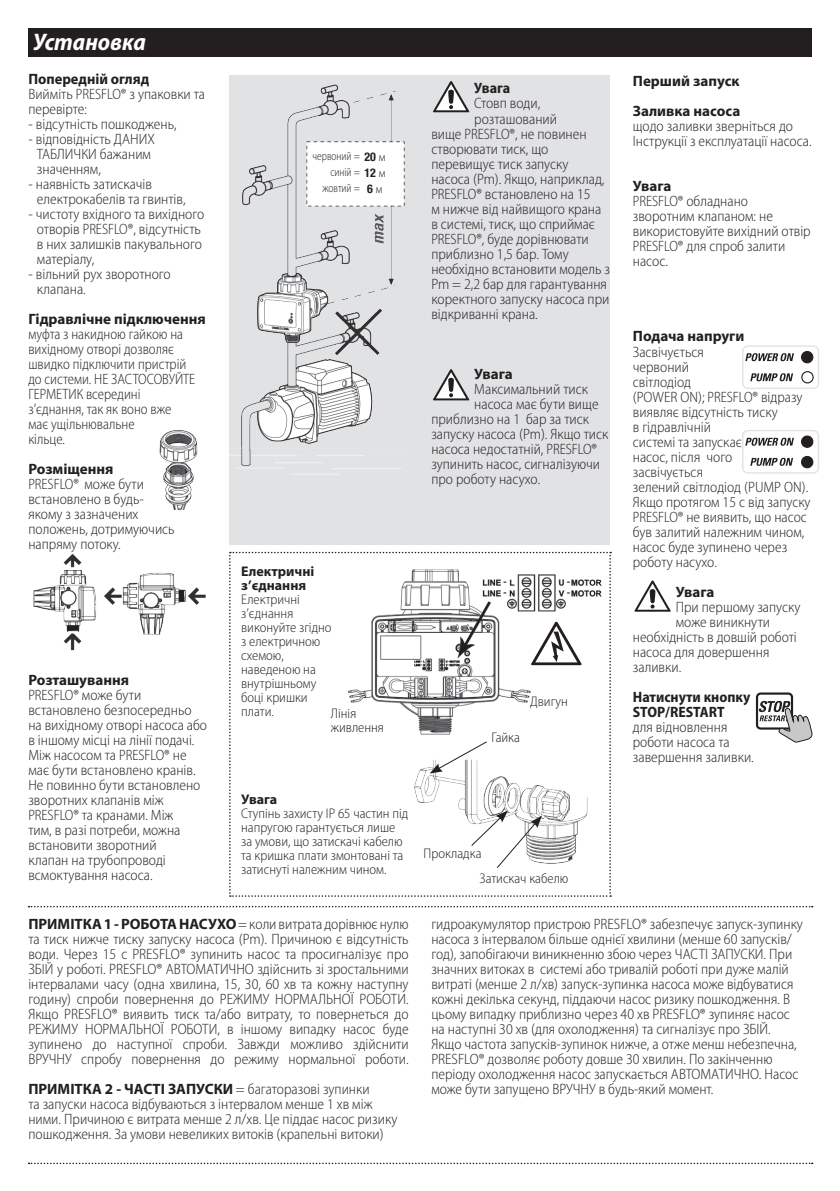
<style>
.page{position:relative;width:840px;height:1191px;background:#fff}
.page>*{position:absolute;margin:0;border:0;box-sizing:border-box;transform-origin:0 0}
.t1{font:italic 700 semi-condensed 24px "Myriad Pro";color:#fff}
.t2{font:300 semi-condensed 15px/15px "Myriad Pro";color:#231f20}
.t3{font:300 semi-condensed 15px/15px "Myriad Pro";color:#231f20;scale:.95 1}
.t4{font:700 15px "Myriad Pro";color:#231f20}
.t5{font:700 semi-condensed 15px/15px "Myriad Pro";color:#231f20}
.t6{font:700 15px "Myriad Pro";color:#231f20;scale:.96 1}
.t7{font:300 semi-condensed 14px/14px "Myriad Pro";color:#231f20}
.t8{font:700 14px/14px "Myriad Pro";color:#231f20}
.t9{font:300 semi-condensed 12px "Myriad Pro";color:#231f20;scale:.87 1}
.t10{font:700 condensed 12px "Helvetica Neue LT Std";color:#231f20}
.s1{font-family:"Helvetica Neue LT Std";font-weight:700;font-stretch:condensed}
.s2{font-family:"Myriad Pro";font-weight:300;font-stretch:semi-condensed}
.s3{font-weight:700;font-stretch:normal}
</style>
<div class="page">
<div style="left:230px;top:75px;width:379px;height:469px;background:#e1e2e4"></div>
<svg style="left:28px;top:1162px;width:784px;height:2px"></svg>
<svg style="left:28px;top:906px;width:784px;height:1px"></svg>
<img style="left:33px;top:554px;width:63px;height:97px">
<img style="left:104px;top:572px;width:102px;height:63px">
<img style="left:230px;top:84px;width:175px;height:391px">
<svg style="left:229px;top:552px;width:381px;height:344px"></svg>
<svg style="left:634px;top:580px;width:36px;height:31px"></svg>
<div style="left:28px;top:28px;width:783px;height:29px;background:#231f20"></div>
<svg style="left:433px;top:81px;width:36px;height:31px"></svg>
<svg style="left:433px;top:369px;width:36px;height:31px"></svg>
<img style="left:159px;top:430px;width:39px;height:79px">
<div style="left:755px;top:692px;width:37px;height:37px;border:2px solid #231f20;border-radius:4px"></div>
<svg style="left:758px;top:701px;width:54px;height:42px"></svg>
<div style="left:741px;top:345px;width:77px;height:44px;border:1px solid #e1e2e4;border-radius:5px"></div>
<svg style="left:745px;top:353px;width:48px;height:8px"></svg>
<svg style="left:750px;top:373px;width:42px;height:8px"></svg>
<div style="left:801px;top:351px;width:11px;height:12px;background:#231f20;border-radius:50%"></div>
<div style="left:800px;top:351px;width:12px;height:12px;border:1px solid #231f20;border-radius:50%"></div>
<svg style="left:801px;top:372px;width:11px;height:11px"></svg>
<div style="left:800px;top:371px;width:13px;height:12px;border:1px solid #231f20;border-radius:50%"></div>
<div style="left:741px;top:430px;width:77px;height:43px;border:1px solid #e1e2e4;border-radius:5px"></div>
<svg style="left:745px;top:438px;width:48px;height:8px"></svg>
<svg style="left:750px;top:458px;width:42px;height:8px"></svg>
<div style="left:801px;top:436px;width:11px;height:11px;background:#231f20;border-radius:50%"></div>
<div style="left:800px;top:435px;width:12px;height:13px;border:1px solid #231f20;border-radius:50%"></div>
<div style="left:801px;top:456px;width:11px;height:12px;background:#231f20;border-radius:50%"></div>
<div style="left:800px;top:456px;width:12px;height:12px;border:1px solid #231f20;border-radius:50%"></div>
<p class="t1" style="left:33px;top:29px;width:115px">Установка</p>
<p class="t6" style="left:28px;top:69px;width:127px">Попередній огляд</p>
<p class="t2" style="left:28px;top:87px;width:178px">Вийміть PRESFLO® з упаковки та перевірте:</p>
<p class="t2" style="left:28px;top:117px;width:150px">- відсутність пошкоджень,</p>
<p class="t2" style="left:37px;top:132px;width:119px;text-indent:-9px">- відповідність ДАНИХ<br>ТАБЛИЧКИ бажаним значенням,</p>
<p class="t2" style="left:37px;top:177px;width:150px;text-indent:-9px">- наявність затискачів електрокабелів та гвинтів,</p>
<p class="t2" style="left:37px;top:207px;width:169px;text-indent:-9px">- чистоту вхідного та вихідного отворів PRESFLO®, відсутність в них залишків пакувального матеріалу,</p>
<p class="t2" style="left:37px;top:267px;width:135px;text-indent:-9px">- вільний рух зворотного клапана.</p>
<p class="t4" style="left:28px;top:309px;width:179px">Гідравлічне підключення</p>
<p class="t3" style="left:28px;top:327px;width:177px">муфта з накидною гайкою на вихідному отворі дозволяє швидко підключити пристрій до системи. НЕ ЗАСТОСОВУЙТЕ<br>ГЕРМЕТИК всередині з’єднання, так як воно вже<br>має ущільнювальне<br>кільце.</p>
<p class="t4" style="left:28px;top:459px;width:87px">Розміщення</p>
<p class="t3" style="left:28px;top:477px;width:155px">PRESFLO® може бути встановлено в будь&shy;якому з зазначених положень, дотримуючись напряму потоку.</p>
<p class="t4" style="left:28px;top:669px;width:102px">Розташування</p>
<p class="t3" style="left:28px;top:687px;width:189px">PRESFLO® може бути встановлено безпосередньо на вихідному отворі насоса або в іншому місці на лінії подачі.<br>Між насосом та PRESFLO® не має бути встановлено кранів.<br>Не повинно бути встановлено зворотних клапанів між<br>PRESFLO® та кранами. Між<br>тим, в разі потреби, можна встановити зворотний<br>клапан на трубопроводі всмоктування насоса.</p>
<p class="t9" style="left:312px;top:149px;width:85px">червоний = <span class="s1">20</span> м</p>
<p class="t9" style="left:330px;top:165px;width:65px">синій = <span class="s1">12</span> м</p>
<p class="t9" style="left:322px;top:181px;width:45px">жовтий =</p>
<p class="t10" style="left:367px;top:182px;width:17px">6<span class="s2">м</span></p>
<p class="t8" style="left:241px;top:564px;width:74px">Електричні з’єднання</p>
<p class="t7" style="left:241px;top:592px;width:92px">Електричні з’єднання виконуйте згідно з електричною схемою, наведеною на внутрішньому боці кришки плати.</p>
<p class="t7" style="left:331px;top:706px;width:54px">Лінія живлення</p>
<p class="t8" style="left:241px;top:792px;width:37px">Увага</p>
<p class="t7" style="left:241px;top:806px;width:168px">Ступінь захисту IP 65 частин під напругою гарантується лише за умови, що затискачі кабелю та кришка плати змонтовані та затиснуті належним чином.</p>
<p class="t2" style="left:28px;top:916px;width:381px;text-align:justify"><span class="s3">ПРИМІТКА 1 - РОБОТА НАСУХО</span>= коли витрата дорівнює нулю та тиск нижче тиску запуску насоса (Pm). Причиною є відсутність води. Через 15 с PRESFLO® зупинить насос та просигналізує про ЗБІЙ у роботі. PRESFLO® АВТОМАТИЧНО здійснить зі зростальними інтервалами часу (одна хвилина, 15, 30, 60 хв та кожну наступну годину) спроби повернення до РЕЖИМУ НОРМАЛЬНОЇ РОБОТИ.<br>Якщо PRESFLO® виявить тиск та/або витрату, то повернеться до РЕЖИМУ НОРМАЛЬНОЇ РОБОТИ, в іншому випадку насос буде зупинено до наступної спроби. Завжди можливо здійснити ВРУЧНУ спробу повернення до режиму нормальної роботи.</p>
<p class="t2" style="left:28px;top:1081px;width:370px"><span class="s3">ПРИМІТКА 2 - ЧАСТІ ЗАПУСКИ</span> = багаторазові зупинки<br>та запуски насоса відбуваються з інтервалом менше 1 хв між ними. Причиною є витрата менше 2 л/хв. Це піддає насос ризику пошкодження. За умови невеликих витоків (крапельні витоки)</p>
<p class="t5" style="left:474px;top:80px;width:37px">Увага</p>
<p class="t2" style="left:474px;top:96px;width:68px">Стовп води,</p>
<p class="t2" style="left:474px;top:111px;width:84px">розташований</p>
<p class="t2" style="left:431px;top:126px;width:157px">вище PRESFLO®, не повинен</p>
<p class="t2" style="left:431px;top:141px;width:118px">створювати тиск, що</p>
<p class="t2" style="left:431px;top:156px;width:139px">перевищує тиск запуску</p>
<p class="t2" style="left:431px;top:171px;width:175px">насоса (Pm). Якщо, наприклад,</p>
<p class="t3" style="left:431px;top:186px;width:169px">PRESFLO® встановлено на 15</p>
<p class="t2" style="left:431px;top:201px;width:171px">м нижче від найвищого крана</p>
<p class="t2" style="left:431px;top:216px;width:165px">в системі, тиск, що сприймає</p>
<p class="t3" style="left:431px;top:231px;width:167px">PRESFLO®, буде дорівнювати</p>
<p class="t2" style="left:431px;top:246px;width:139px">приблизно 1,5 бар. Тому</p>
<p class="t2" style="left:431px;top:261px;width:180px">необхідно встановити модель з</p>
<p class="t2" style="left:431px;top:276px;width:177px">Pm = 2,2 бар для гарантування</p>
<p class="t2" style="left:431px;top:291px;width:179px">коректного запуску насоса при</p>
<p class="t2" style="left:431px;top:306px;width:108px">відкриванні крана.</p>
<p class="t4" style="left:474px;top:364px;width:40px">Увага</p>
<p class="t2" style="left:474px;top:381px;width:115px">Максимальний тиск</p>
<p class="t2" style="left:474px;top:396px;width:126px">насоса має бути вище</p>
<p class="t2" style="left:431px;top:411px;width:159px">приблизно на 1 бар за тиск</p>
<p class="t2" style="left:431px;top:426px;width:178px">запуску насоса (Pm). Якщо тиск</p>
<p class="t2" style="left:431px;top:441px;width:167px">насоса недостатній, PRESFLO®</p>
<p class="t2" style="left:431px;top:456px;width:170px">зупинить насос, сигналізуючи</p>
<p class="t2" style="left:431px;top:471px;width:110px">про роботу насухо.</p>
<p class="t7" style="left:491px;top:730px;width:30px">Гайка</p>
<p class="t7" style="left:530px;top:694px;width:39px">Двигун</p>
<p class="t4" style="left:632px;top:72px;width:108px">Перший запуск</p>
<p class="t4" style="left:632px;top:102px;width:109px">Заливка насоса</p>
<p class="t2" style="left:632px;top:119px;width:180px">щодо заливки зверніться до<br>Інструкції з експлуатації насоса.</p>
<p class="t4" style="left:632px;top:177px;width:40px">Увага</p>
<p class="t3" style="left:632px;top:194px;width:189px">PRESFLO® обладнано зворотним клапаном: не використовуйте вихідний отвір<br>PRESFLO® для спроб залити насос.</p>
<p class="t4" style="left:632px;top:327px;width:113px">Подача напруги</p>
<p class="t2" style="left:632px;top:344px;width:73px">Засвічується</p>
<p class="t2" style="left:632px;top:359px;width:58px">червоний</p>
<p class="t2" style="left:632px;top:374px;width:60px">світлодіод</p>
<p class="t2" style="left:632px;top:389px;width:177px">(POWER ON); PRESFLO® відразу виявляє відсутність тиску<br>в гідравлічній<br>cистемі та запускає<br>насос, після чого<br>засвічується<br>зелений світлодіод (PUMP ON).</p>
<p class="t2" style="left:632px;top:494px;width:179px">Якщо протягом 15 с від запуску<br>PRESFLO® не виявить, що насос був залитий належним чином, насос буде зупинено через роботу насухо.</p>
<p class="t4" style="left:675px;top:582px;width:40px">Увага</p>
<p class="t2" style="left:675px;top:599px;width:126px">При першому запуску</p>
<p class="t2" style="left:675px;top:614px;width:96px">може виникнути</p>
<p class="t2" style="left:632px;top:629px;width:165px">необхідність в довшій роботі</p>
<p class="t2" style="left:632px;top:644px;width:138px">насоса для довершення</p>
<p class="t2" style="left:632px;top:659px;width:50px">заливки.</p>
<p class="t5" style="left:632px;top:688px;width:119px">Натиснути кнопку<br>STOP/RESTART</p>
<p class="t2" style="left:632px;top:719px;width:96px">для відновлення</p>
<p class="t2" style="left:632px;top:734px;width:122px">роботи насоса та завершення заливки.</p>
<p class="t7" style="left:423px;top:846px;width:59px">Прокладка</p>
<p class="t7" style="left:479px;top:871px;width:90px">Затискач кабелю</p>
<p class="t2" style="left:431px;top:916px;width:373px">гидроакумулятор пристрою PRESFLO® забезпечує запуск-зупинку насоса з інтервалом більше однієї хвилини (менше 60 запусків/ год), запобігаючи виникненню збою через ЧАСТІ ЗАПУСКИ. При значних витоках в системі або тривалій роботі при дуже малій витраті (менше 2 л/хв) запуск-зупинка насоса може відбуватися кожні декілька секунд, піддаючи насос ризику пошкодження. В цьому випадку приблизно через 40 хв PRESFLO® зупиняє насос на наступні 30 хв (для охолодження) та сигналізує про ЗБІЙ.<br>Якщо частота запусків-зупинок нижче, а отже менш небезпечна, PRESFLO® дозволяє роботу довше 30 хвилин. По закінченню періоду охолодження насос запускається АВТОМАТИЧНО. Насос може бути запущено ВРУЧНУ в будь-який момент.</p>
</div>
